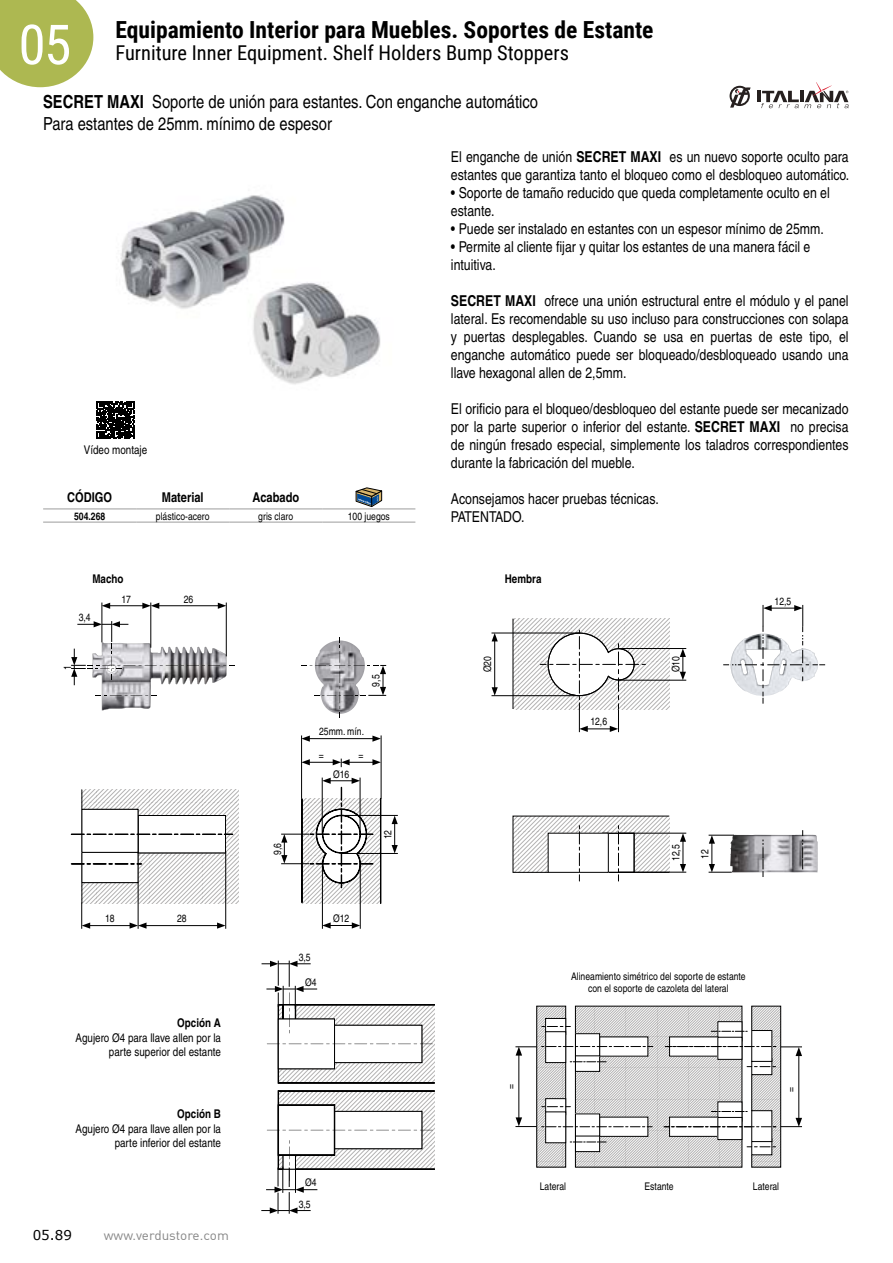
<style>
.page{position:relative;width:893px;height:1263px;background:#fff}
.page>*{position:absolute;margin:0;border:0;box-sizing:border-box;transform-origin:0 0}
.t1{font:55.2px "Roboto Condensed";color:#fff}
.t2{font:700 23.55px "Roboto Condensed";color:#000}
.t3{font:20.4px "Roboto Condensed";color:#000}
.t4{font:condensed 18px/21.6px "Helvetica";color:#000}
.t5{font:condensed 15px/18px "Helvetica";color:#000}
.t6{font:700 condensed 13.5px "Helvetica";color:#000}
.t7{font:13.5px "DIN";color:#878787}
.t8{font:13.5px "Verdana";color:#000}
.t9{font:condensed 12px/14.4px "Helvetica";color:#000;text-align:right}
.t10{font:700 condensed 12px "Helvetica";color:#000}
.t11{font:condensed 10.5px/21px "Helvetica";color:#000}
.t12{font:700 condensed 10.5px "Helvetica";color:#000}
.s1{font-weight:700}
</style>
<div class="page">
<svg style="left:0;top:0;width:93px;height:87px;background:#b6c065"></svg>
<img style="left:120px;top:195px;width:261px;height:212px">
<hr style="left:757px;top:91px;width:4px;height:11px;background:#26201f">
<svg style="left:730px;top:86px;width:21px;height:22px"></svg>
<svg style="left:761px;top:82px;width:88px;height:26px"></svg>
<hr style="left:491px;top:633px;width:88px;height:1px;background:#000">
<hr style="left:491px;top:695px;width:88px;height:1px;background:#000">
<hr style="left:494px;top:639px;width:1px;height:51px;background:#000">
<svg style="left:492px;top:633px;width:6px;height:8px"></svg>
<svg style="left:492px;top:687px;width:6px;height:9px"></svg>
<svg style="left:513px;top:619px;width:156px;height:113px"></svg>
<hr style="left:618px;top:648px;width:68px;height:1px;background:#000">
<hr style="left:618px;top:680px;width:68px;height:1px;background:#000">
<svg style="left:680px;top:649px;width:6px;height:31px"></svg>
<svg style="left:723px;top:605px;width:102px;height:99px"></svg>
<svg style="left:513px;top:816px;width:156px;height:65px"></svg>
<img style="left:734px;top:835px;width:84px;height:37px">
<svg style="left:763px;top:839px;width:1px;height:38px"></svg>
<svg style="left:802px;top:830px;width:1px;height:39px"></svg>
<hr style="left:618px;top:872px;width:68px;height:1px;background:#000">
<hr style="left:618px;top:833px;width:68px;height:1px;background:#000">
<svg style="left:680px;top:833px;width:6px;height:39px"></svg>
<svg style="left:709px;top:835px;width:25px;height:38px"></svg>
<svg style="left:71px;top:790px;width:167px;height:139px"></svg>
<hr style="left:322px;top:864px;width:1px;height:65px;background:#000">
<hr style="left:360px;top:864px;width:1px;height:65px;background:#000">
<hr style="left:342px;top:815px;width:56px;height:1px;background:#000">
<hr style="left:342px;top:853px;width:56px;height:1px;background:#000">
<hr style="left:322px;top:777px;width:1px;height:57px;background:#000">
<hr style="left:360px;top:777px;width:1px;height:57px;background:#000">
<hr style="left:301px;top:735px;width:1px;height:64px;background:#000">
<hr style="left:381px;top:735px;width:1px;height:64px;background:#000">
<hr style="left:307px;top:738px;width:68px;height:1px;background:#000">
<svg style="left:301px;top:735px;width:9px;height:7px"></svg>
<svg style="left:372px;top:735px;width:9px;height:7px"></svg>
<svg style="left:281px;top:778px;width:101px;height:126px"></svg>
<svg style="left:322px;top:922px;width:38px;height:6px"></svg>
<svg style="left:392px;top:816px;width:6px;height:37px"></svg>
<svg style="left:301px;top:759px;width:80px;height:8px"></svg>
<hr style="left:102px;top:602px;width:1px;height:40px;background:#000">
<hr style="left:151px;top:602px;width:1px;height:46px;background:#000">
<hr style="left:226px;top:602px;width:1px;height:54px;background:#000">
<hr style="left:108px;top:605px;width:37px;height:1px;background:#000">
<svg style="left:102px;top:603px;width:8px;height:6px"></svg>
<hr style="left:157px;top:605px;width:63px;height:1px;background:#000">
<svg style="left:142px;top:603px;width:17px;height:6px"></svg>
<svg style="left:218px;top:603px;width:8px;height:6px"></svg>
<svg style="left:71px;top:621px;width:164px;height:89px"></svg>
<svg style="left:301px;top:637px;width:85px;height:81px"></svg>
<svg style="left:262px;top:960px;width:173px;height:123px"></svg>
<svg style="left:261px;top:1090px;width:174px;height:124px"></svg>
<hr style="left:43px;top:508px;width:93px;height:1px;background:#9d9d9c">
<hr style="left:136px;top:508px;width:93px;height:1px;background:#9d9d9c">
<hr style="left:229px;top:508px;width:93px;height:1px;background:#9d9d9c">
<hr style="left:322px;top:508px;width:93px;height:1px;background:#9d9d9c">
<hr style="left:43px;top:522px;width:93px;height:1px;background:#9d9d9c">
<hr style="left:136px;top:522px;width:93px;height:1px;background:#9d9d9c">
<hr style="left:229px;top:522px;width:93px;height:1px;background:#9d9d9c">
<hr style="left:322px;top:522px;width:93px;height:1px;background:#9d9d9c">
<svg style="left:356px;top:488px;width:26px;height:19px"></svg>
<svg style="left:515px;top:1006px;width:287px;height:161px"></svg>
<svg style="left:97px;top:401px;width:37px;height:38px"></svg>
<h2 class="t2" style="left:115px;top:13px;width:540px">Equipamiento Interior para Muebles. Soportes de Estante</h2>
<h1 class="t1" style="left:18px;top:6px;width:54px">05</h1>
<h3 class="t3" style="left:115px;top:39px;width:455px">Furniture Inner Equipment. Shelf Holders Bump Stoppers</h3>
<p class="t4" style="left:43px;top:91px;width:496px"><span class="s1">SECRET MAXI</span> Soporte de unión para estantes. Con enganche automático<br>Para estantes de 25mm. mínimo de espesor</p>
<p class="t5" style="left:451px;top:148px;width:400px">El enganche de unión <span class="s1">SECRET MAXI</span> es un nuevo soporte oculto para estantes que garantiza tanto el bloqueo como el desbloqueo automático.</p>
<p class="t5" style="left:451px;top:184px;width:380px">• Soporte de tamaño reducido que queda completamente oculto en el estante.</p>
<p class="t5" style="left:451px;top:220px;width:374px">• Puede ser instalado en estantes con un espesor mínimo de 25mm.</p>
<p class="t5" style="left:451px;top:238px;width:361px">• Permite al cliente fijar y quitar los estantes de una manera fácil e intuitiva.</p>
<p class="t5" style="left:451px;top:292px;width:399px;text-align:justify"><span class="s1">SECRET MAXI</span> ofrece una unión estructural entre el módulo y el panel lateral. Es recomendable su uso incluso para construcciones con solapa y puertas desplegables. Cuando se usa en puertas de este tipo, el enganche automático puede ser bloqueado/desbloqueado usando una llave hexagonal allen de 2,5mm.</p>
<p class="t5" style="left:451px;top:400px;width:399px;text-align:justify">El orificio para el bloqueo/desbloqueo del estante puede ser mecanizado por la parte superior o inferior del estante. <span class="s1">SECRET MAXI</span> no precisa de ningún fresado especial, simplemente los taladros correspondientes durante la fabricación del mueble.</p>
<p class="t5" style="left:451px;top:490px;width:209px">Aconsejamos hacer pruebas técnicas.<br>PATENTADO.</p>
<p class="t9" style="left:84px;top:442px;width:65px">Vídeo montaje</p>
<p class="t6" style="left:67px;top:489px;width:46px">CÓDIGO</p>
<p class="t6" style="left:162px;top:489px;width:43px">Material</p>
<p class="t6" style="left:252px;top:489px;width:48px">Acabado</p>
<p class="t12" style="left:74px;top:509px;width:33px">504.268</p>
<p class="t11" style="left:156px;top:505px;width:55px">plástico-acero</p>
<p class="t11" style="left:258px;top:505px;width:36px">gris claro</p>
<p class="t11" style="left:348px;top:505px;width:44px">100 juegos</p>
<p class="t10" style="left:92px;top:571px;width:33px">Macho</p>
<p class="t11" style="left:79px;top:607px;width:13px">3,4</p>
<p class="t11" style="left:57px;top:669px;width:6px;rotate:-90deg">1</p>
<p class="t11" style="left:121px;top:588px;width:11px">17</p>
<p class="t11" style="left:184px;top:588px;width:11px">26</p>
<p class="t11" style="left:267px;top:855px;width:13px;rotate:-90deg">9,6</p>
<p class="t11" style="left:365px;top:686px;width:13px;rotate:-90deg">9,5</p>
<p class="t11" style="left:319px;top:721px;width:46px">25mm. mín.</p>
<p class="t11" style="left:319px;top:745px;width:7px">=</p>
<p class="t11" style="left:358px;top:745px;width:7px">=</p>
<p class="t11" style="left:333px;top:763px;width:18px">Ø16</p>
<p class="t11" style="left:377px;top:839px;width:11px;rotate:-90deg">12</p>
<p class="t11" style="left:105px;top:908px;width:11px">18</p>
<p class="t11" style="left:177px;top:908px;width:11px">28</p>
<p class="t11" style="left:333px;top:908px;width:18px">Ø12</p>
<p class="t11" style="left:299px;top:946px;width:13px">3,5</p>
<p class="t10" style="left:177px;top:1016px;width:45px">Opción A</p>
<p class="t9" style="left:76px;top:1030px;width:147px">Agujero Ø4 para llave allen por la parte superior del estante</p>
<p class="t10" style="left:177px;top:1106px;width:45px">Opción B</p>
<p class="t9" style="left:76px;top:1121px;width:147px">Agujero Ø4 para llave allen por la parte inferior del estante</p>
<p class="t8" style="left:33px;top:1226px;width:41px">05.89</p>
<p class="t7" style="left:104px;top:1226px;width:127px">www.verdustore.com</p>
<p class="t11" style="left:305px;top:972px;width:13px">Ø4</p>
<p class="t11" style="left:299px;top:1172px;width:20px;text-indent:7px">Ø4<br>3,5</p>
<p class="t10" style="left:505px;top:571px;width:38px">Hembra</p>
<p class="t11" style="left:477px;top:672px;width:18px;rotate:-90deg">Ø20</p>
<p class="t11" style="left:665px;top:672px;width:18px;rotate:-90deg">Ø10</p>
<p class="t11" style="left:590px;top:711px;width:18px">12,6</p>
<p class="t11" style="left:775px;top:590px;width:18px">12,5</p>
<p class="t11" style="left:500px;top:1089px;width:7px;rotate:-90deg">=</p>
<p class="t11" style="left:665px;top:861px;width:18px;rotate:-90deg">12,5</p>
<p class="t11" style="left:694px;top:859px;width:11px;rotate:-90deg">12</p>
<p class="t11" style="left:571px;top:970px;width:176px;line-height:12.6px;text-align:center">Alineamiento simétrico del soporte de estante con el soporte de cazoleta del lateral</p>
<p class="t11" style="left:780px;top:1092px;width:7px;rotate:-90deg">=</p>
<p class="t11" style="left:540px;top:1176px;width:28px">Lateral</p>
<p class="t11" style="left:645px;top:1176px;width:31px">Estante</p>
<p class="t11" style="left:753px;top:1176px;width:28px">Lateral</p>
</div>
